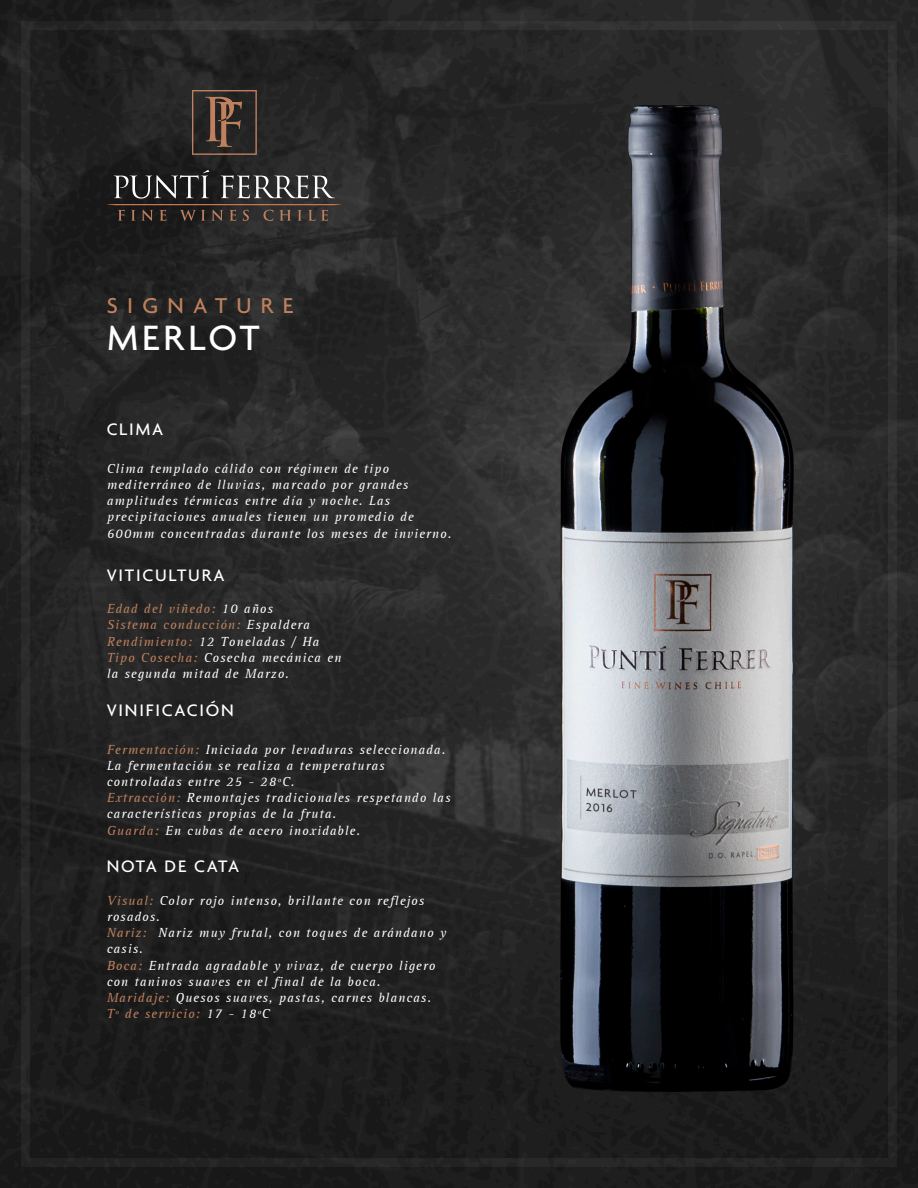
<style>
.page{position:relative;width:918px;height:1188px;background:#fff}
.page>*{position:absolute;margin:0;border:0;box-sizing:border-box;transform-origin:0 0}
.t1{font:500 38.1px "Agenda";letter-spacing:.1em;color:#fff}
.t2{font:500 23.25px "Agenda";letter-spacing:.4em;color:#bf815d}
.t3{font:500 18px "Agenda";letter-spacing:.1em;color:#fff}
.t4{font:500 18px "Agenda";letter-spacing:.07em;color:#fff}
.t5{font:italic 13.5px/16.2px "AT Rotis Serif";letter-spacing:.075em;color:#fff}
.s1{color:#bf815d}
</style>
<div class="page">
<img style="left:0;top:0;width:918px;height:1188px">
<svg style="left:107px;top:170px;width:235px;height:51px;background:#423e3b"></svg>
<svg style="left:192px;top:90px;width:65px;height:65px;background:#493a31"></svg>
<img style="left:560px;top:105px;width:234px;height:986px">
<h2 class="t2" style="left:107px;top:292px;width:189px">SIGNATURE</h2>
<h1 class="t1" style="left:107px;top:315px;width:154px">MERLOT</h1>
<h3 class="t3" style="left:107px;top:418px;width:58px">CLIMA</h3>
<p class="t5" style="left:107px;top:461px;width:346px">Clima templado cálido con régimen de tipo mediterráneo de lluvias, marcado por grandes amplitudes térmicas entre día y noche. Las precipitaciones anuales tienen un promedio de 600mm concentradas durante los meses de invierno.</p>
<h3 class="t3" style="left:107px;top:564px;width:119px">VITICULTURA</h3>
<p class="t5" style="left:107px;top:601px;width:236px"><span class="s1">Edad del viñedo:</span> 10 años<br><span class="s1">Sistema conducción:</span> Espaldera<br><span class="s1">Rendimiento:</span> 12 Toneladas / Ha<br><span class="s1">Tipo Cosecha:</span> Cosecha mecánica en la segunda mitad de Marzo.</p>
<h3 class="t3" style="left:107px;top:699px;width:129px">VINIFICACIÓN</h3>
<p class="t5" style="left:107px;top:742px;width:345px"><span class="s1">Fermentación:</span> Iniciada por levaduras seleccionada.<br>La fermentación se realiza a temperaturas controladas entre 25 - 28ºC.<br><span class="s1">Extracción:</span> Remontajes tradicionales respetando las características propias de la fruta.<br><span class="s1">Guarda:</span> En cubas de acero inoxidable.</p>
<h3 class="t4" style="left:107px;top:856px;width:134px">NOTA DE CATA</h3>
<p class="t5" style="left:107px;top:893px;width:341px"><span class="s1">Visual:</span> Color rojo intenso, brillante con reflejos rosados.<br><span class="s1">Nariz:</span> Nariz muy frutal, con toques de arándano y casis.<br><span class="s1">Boca:</span> Entrada agradable y vivaz, de cuerpo ligero con taninos suaves en el final de la boca.<br><span class="s1">Maridaje:</span> Quesos suaves, pastas, carnes blancas.<br><span class="s1">Tº de servicio:</span> 17 - 18ºC</p>
</div>
